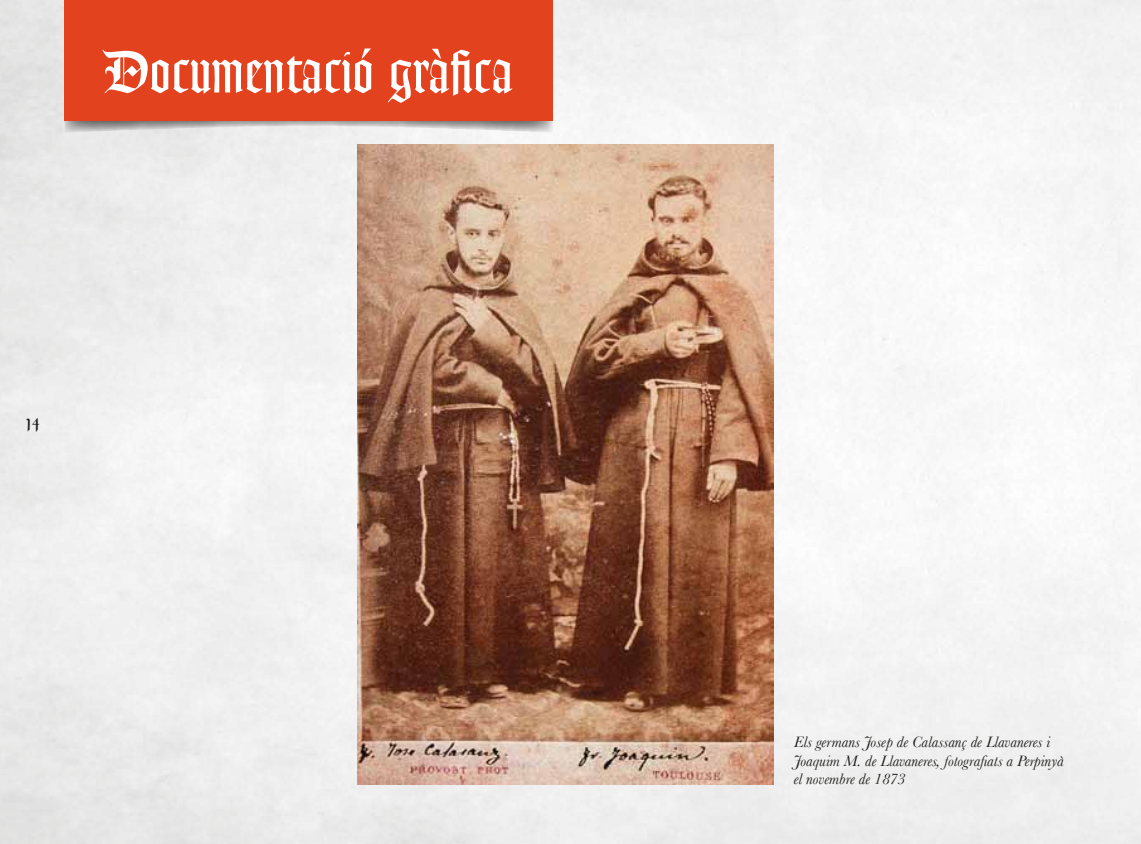
<style>
.page{position:relative;width:1141px;height:844px;background:#fff}
.page>*{position:absolute;margin:0;border:0;box-sizing:border-box;transform-origin:0 0}
.t1{font:57.75px "Goudy Text MT Std";color:#fff}
.t2{font:21px "Goudy Text MT Std";color:#1d1d1b}
.t3{font:italic 15.75px/18.9px "Baskerville";color:#1d1d1b}
</style>
<div class="page">
<img style="left:0;top:0;width:1141px;height:843px">
<svg style="left:64px;top:120px;width:489px;height:13px"></svg>
<div style="left:64px;top:0;width:489px;height:120px;background:#e3421f"></div>
<img style="left:357px;top:144px;width:417px;height:640px">
<h1 class="t1" style="left:101px;top:39px;width:413px">Documentació gràfica</h1>
<h2 class="t2" style="left:25px;top:410px;width:15px">14</h2>
<p class="t3" style="left:794px;top:731px;width:271px">Els germans Josep de Calassanç de Llavaneres i<br>Joaquim M. de Llavaneres, fotografiats a Perpinyà el novembre de 1873</p>
</div>
